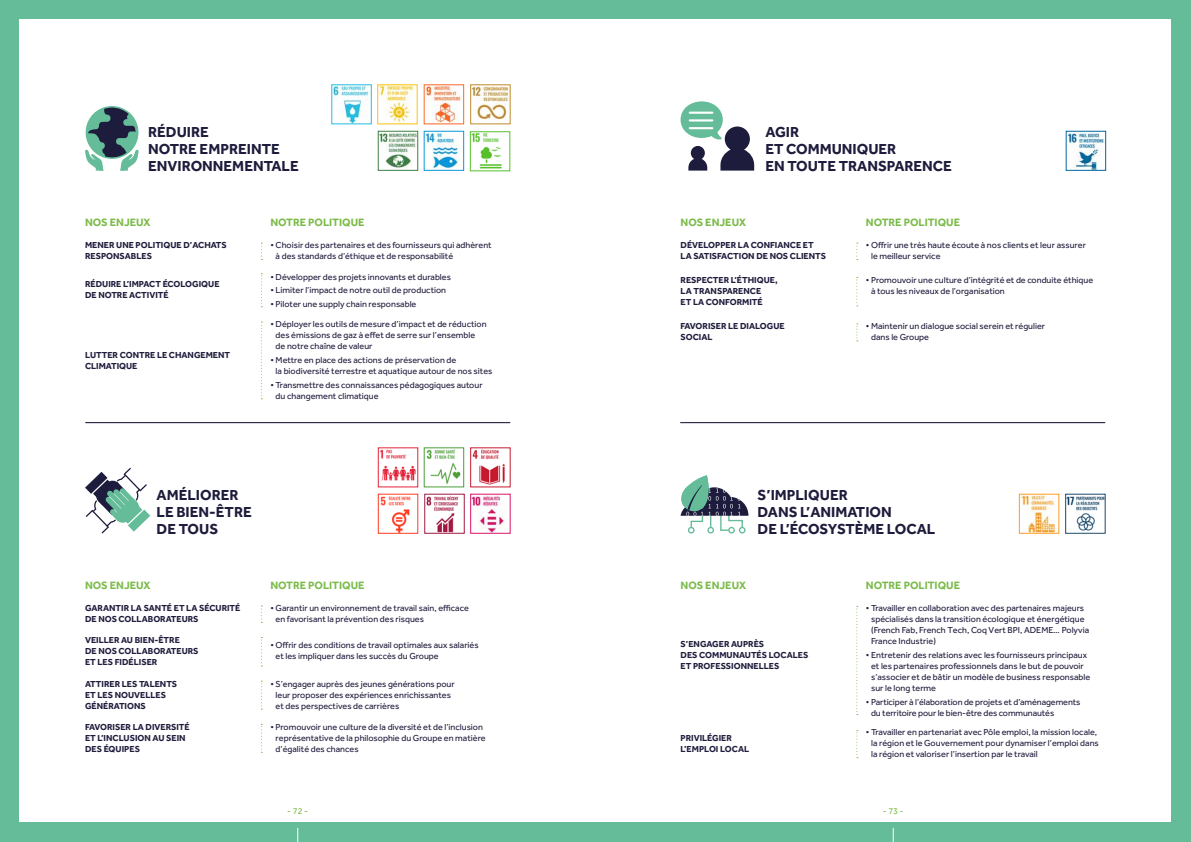
<style>
.page{position:relative;width:1191px;height:842px;background:#65bc99}
.page>*{position:absolute;margin:0;border:0;box-sizing:border-box;transform-origin:0 0}
.t1{font:700 15px/17px "Effra";color:#1e1c3c}
.t2{font:700 11px "Effra";color:#7cbb4b}
.t3{font:9px/11px "Effra";color:#1e1c3c}
.t4{font:700 9px/11px "Effra";color:#1e1c3c}
.t5{font:9px "Effra";color:#7cbb4b}
</style>
<div class="page">
<div style="left:20px;top:20px;width:1151px;height:802px;background:#fff"></div>
<svg style="left:892px;top:828px;width:1px;height:14px"></svg>
<svg style="left:297px;top:828px;width:1px;height:14px"></svg>
<svg style="left:261px;top:605px;width:1px;height:18px"></svg>
<svg style="left:261px;top:273px;width:1px;height:34px"></svg>
<svg style="left:261px;top:637px;width:1px;height:29px"></svg>
<svg style="left:261px;top:321px;width:1px;height:78px"></svg>
<svg style="left:261px;top:681px;width:1px;height:29px"></svg>
<svg style="left:261px;top:724px;width:1px;height:29px"></svg>
<svg style="left:85px;top:106px;width:54px;height:65px"></svg>
<svg style="left:680px;top:475px;width:68px;height:59px"></svg>
<svg style="left:856px;top:243px;width:2px;height:17px"></svg>
<svg style="left:856px;top:277px;width:2px;height:29px"></svg>
<svg style="left:856px;top:323px;width:2px;height:18px"></svg>
<svg style="left:680px;top:101px;width:74px;height:70px"></svg>
<svg style="left:85px;top:468px;width:65px;height:65px"></svg>
<svg style="left:856px;top:606px;width:2px;height:109px"></svg>
<svg style="left:856px;top:730px;width:2px;height:28px"></svg>
<hr style="left:86px;top:422px;width:424px;height:1px;background:#1e1c3c">
<hr style="left:680px;top:422px;width:424px;height:1px;background:#1e1c3c">
<img style="left:426px;top:87px;width:35px;height:35px">
<img style="left:472px;top:450px;width:33px;height:35px">
<img style="left:426px;top:133px;width:33px;height:36px">
<div style="left:424px;top:131px;width:40px;height:40px;border:1px solid #0a97d9"></div>
<img style="left:472px;top:496px;width:34px;height:35px">
<img style="left:380px;top:133px;width:36px;height:35px">
<div style="left:378px;top:131px;width:40px;height:40px;border:1px solid #3f7e45"></div>
<img style="left:426px;top:496px;width:33px;height:35px">
<div style="left:424px;top:494px;width:40px;height:39px;border:1px solid #a21942"></div>
<img style="left:472px;top:87px;width:36px;height:33px">
<img style="left:380px;top:496px;width:31px;height:35px">
<img style="left:472px;top:133px;width:30px;height:36px">
<div style="left:470px;top:131px;width:40px;height:40px;border:1px solid #56c02b"></div>
<img style="left:333px;top:87px;width:36px;height:35px">
<img style="left:380px;top:450px;width:36px;height:31px">
<img style="left:1021px;top:496px;width:34px;height:35px">
<div style="left:1019px;top:494px;width:40px;height:39px;border:1px solid #fd9d24"></div>
<img style="left:379px;top:87px;width:35px;height:35px">
<img style="left:426px;top:450px;width:35px;height:34px">
<div style="left:424px;top:448px;width:40px;height:39px;border:1px solid #4c9f38"></div>
<img style="left:1067px;top:496px;width:36px;height:35px">
<img style="left:1068px;top:133px;width:36px;height:36px">
<div style="left:1066px;top:131px;width:40px;height:40px;border:1px solid #00689d"></div>
<h1 class="t1" style="left:148px;top:123px;width:152px">RÉDUIRE<br>NOTRE EMPREINTE<br>ENVIRONNEMENTALE</h1>
<p class="t2" style="left:85px;top:215px;width:67px">NOS ENJEUX</p>
<p class="t4" style="left:85px;top:239px;width:143px">MENER UNE POLITIQUE D’ACHATS<br>RESPONSABLES</p>
<p class="t4" style="left:85px;top:279px;width:136px">RÉDUIRE L’IMPACT ÉCOLOGIQUE<br>DE NOTRE ACTIVITÉ</p>
<p class="t4" style="left:85px;top:349px;width:147px">LUTTER CONTRE LE CHANGEMENT<br>CLIMATIQUE</p>
<p class="t2" style="left:270px;top:215px;width:96px">NOTRE POLITIQUE</p>
<p class="t3" style="left:276px;top:239px;width:218px;text-indent:-5px">• Choisir des partenaires et des fournisseurs qui adhèrent à des standards d’éthique et de responsabilité</p>
<p class="t3" style="left:270px;top:271px;width:182px">• Développer des projets innovants et durables</p>
<p class="t3" style="left:270px;top:285px;width:177px">• Limiter l’impact de notre outil de production</p>
<p class="t3" style="left:270px;top:299px;width:147px">• Piloter une supply chain responsable</p>
<p class="t3" style="left:276px;top:319px;width:212px;text-indent:-5px">• Déployer les outils de mesure d’impact et de réduction des émissions de gaz à effet de serre sur l’ensemble de notre chaîne de valeur</p>
<p class="t3" style="left:276px;top:355px;width:218px;text-indent:-5px">• Mettre en place des actions de préservation de<br>la biodiversité terrestre et aquatique autour de nos sites</p>
<p class="t3" style="left:276px;top:379px;width:208px;text-indent:-5px">• Transmettre des connaissances pédagogiques autour du changement climatique</p>
<h1 class="t1" style="left:157px;top:486px;width:97px">AMÉLIORER<br>LE BIEN-ÊTRE<br>DE TOUS</h1>
<p class="t2" style="left:85px;top:578px;width:67px">NOS ENJEUX</p>
<p class="t4" style="left:85px;top:602px;width:157px">GARANTIR LA SANTÉ ET LA SÉCURITÉ<br>DE NOS COLLABORATEURS</p>
<p class="t4" style="left:85px;top:635px;width:115px">VEILLER AU BIEN-ÊTRE<br>DE NOS COLLABORATEURS<br>ET LES FIDÉLISER</p>
<p class="t4" style="left:85px;top:678px;width:94px">ATTIRER LES TALENTS<br>ET LES NOUVELLES<br>GÉNÉRATIONS</p>
<p class="t4" style="left:85px;top:721px;width:106px">FAVORISER LA DIVERSITÉ<br>ET L’INCLUSION AU SEIN<br>DES ÉQUIPES</p>
<p class="t2" style="left:270px;top:578px;width:96px">NOTRE POLITIQUE</p>
<p class="t3" style="left:276px;top:602px;width:195px;text-indent:-5px">• Garantir un environnement de travail sain, efficace en favorisant la prévention des risques</p>
<p class="t3" style="left:276px;top:640px;width:205px;text-indent:-5px">• Offrir des conditions de travail optimales aux salariés et les impliquer dans les succès du Groupe</p>
<p class="t3" style="left:276px;top:678px;width:181px;text-indent:-5px">• S’engager auprès des jeunes générations pour leur proposer des expériences enrichissantes et des perspectives de carrières</p>
<p class="t3" style="left:276px;top:721px;width:212px;text-indent:-5px">• Promouvoir une culture de la diversité et de l’inclusion représentative de la philosophie du Groupe en matière d’égalité des chances</p>
<h1 class="t1" style="left:765px;top:123px;width:188px">AGIR<br>ET COMMUNIQUER<br>EN TOUTE TRANSPARENCE</h1>
<p class="t2" style="left:680px;top:215px;width:67px">NOS ENJEUX</p>
<p class="t4" style="left:680px;top:239px;width:147px">DÉVELOPPER LA CONFIANCE ET<br>LA SATISFACTION DE NOS CLIENTS</p>
<p class="t4" style="left:680px;top:275px;width:99px">RESPECTER L’ÉTHIQUE,<br>LA TRANSPARENCE<br>ET LA CONFORMITÉ</p>
<p class="t4" style="left:680px;top:321px;width:106px">FAVORISER LE DIALOGUE<br>SOCIAL</p>
<p class="t2" style="left:866px;top:215px;width:96px">NOTRE POLITIQUE</p>
<p class="t3" style="left:871px;top:239px;width:216px;text-indent:-5px">• Offrir une très haute écoute à nos clients et leur assurer le meilleur service</p>
<p class="t3" style="left:871px;top:275px;width:224px;text-indent:-5px">• Promouvoir une culture d’intégrité et de conduite éthique à tous les niveaux de l’organisation</p>
<p class="t3" style="left:871px;top:321px;width:176px;text-indent:-5px">• Maintenir un dialogue social serein et régulier dans le Groupe</p>
<h1 class="t1" style="left:757px;top:486px;width:179px">S’IMPLIQUER<br>DANS L’ANIMATION<br>DE L’ÉCOSYSTÈME LOCAL</h1>
<p class="t2" style="left:680px;top:578px;width:67px">NOS ENJEUX</p>
<p class="t2" style="left:866px;top:578px;width:96px">NOTRE POLITIQUE</p>
<p class="t4" style="left:680px;top:638px;width:129px">S’ENGAGER AUPRÈS<br>DES COMMUNAUTÉS LOCALES<br>ET PROFESSIONNELLES</p>
<p class="t4" style="left:680px;top:732px;width:70px">PRIVILÉGIER<br>L’EMPLOI LOCAL</p>
<p class="t3" style="left:871px;top:603px;width:219px;text-indent:-5px">• Travailler en collaboration avec des partenaires majeurs spécialisés dans la transition écologique et énergétique (French Fab, French Tech, Coq Vert BPI, ADEME… Polyvia France Industrie)</p>
<p class="t3" style="left:871px;top:649px;width:221px;text-indent:-5px">• Entretenir des relations avec les fournisseurs principaux et les partenaires professionnels dans le but de pouvoir s’associer et de bâtir un modèle de business responsable sur le long terme</p>
<p class="t3" style="left:871px;top:696px;width:211px;text-indent:-5px">• Participer à l’élaboration de projets et d’aménagements du territoire pour le bien-être des communautés</p>
<p class="t3" style="left:871px;top:726px;width:229px;text-indent:-5px">• Travailler en partenariat avec Pôle emploi, la mission locale, la région et le Gouvernement pour dynamiser l’emploi dans la région et valoriser l’insertion par le travail</p>
<p class="t5" style="left:287px;top:806px;width:22px">- 72 -</p>
<p class="t5" style="left:882px;top:806px;width:22px">- 73 -</p>
</div>
